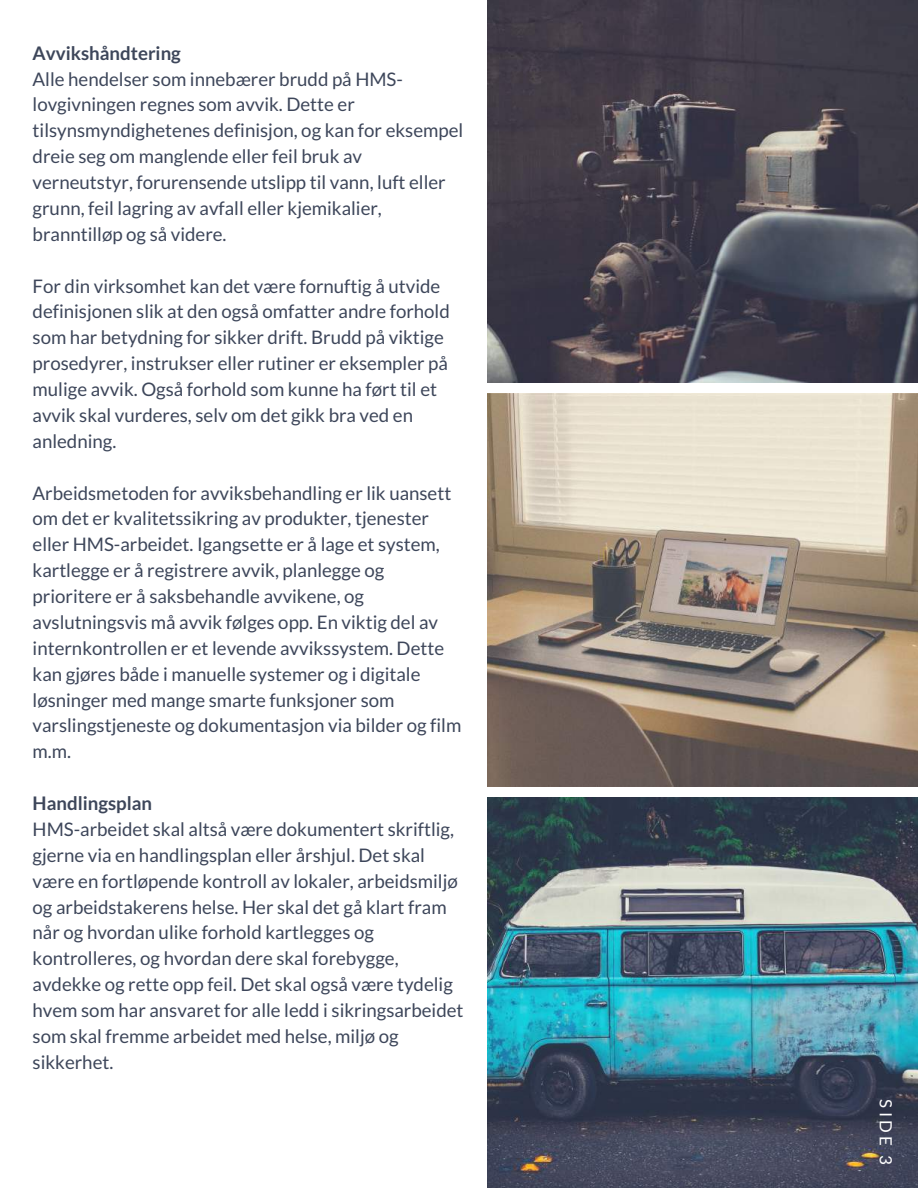
<style>
.page{position:relative;width:918px;height:1188px;background:#fff}
.page>*{position:absolute;margin:0;border:0;box-sizing:border-box;transform-origin:0 0}
.t1{font:18.75px/25.8px "Lato";color:#3d465a}
.t2{font:700 18.75px "Lato";color:#3d465a}
.t3{font:16.8px "Lato";color:#fff}
</style>
<div class="page">
<img style="left:487px;top:0;width:431px;height:382px">
<img style="left:487px;top:394px;width:431px;height:392px">
<img style="left:487px;top:798px;width:431px;height:390px">
<p class="t2" style="left:33px;top:41px;width:150px">Avvikshåndtering</p>
<p class="t1" style="left:33px;top:65px;width:432px">Alle hendelser som innebærer brudd på HMS&shy;lovgivningen regnes som avvik. Dette er tilsynsmyndighetenes definisjon, og kan for eksempel dreie seg om manglende eller feil bruk av verneutstyr, forurensende utslipp til vann, luft eller grunn, feil lagring av avfall eller kjemikalier, branntilløp og så videre.</p>
<p class="t1" style="left:33px;top:272px;width:419px">For din virksomhet kan det være fornuftig å utvide definisjonen slik at den også omfatter andre forhold som har betydning for sikker drift. Brudd på viktige prosedyrer, instrukser eller rutiner er eksempler på mulige avvik. Også forhold som kunne ha ført til et avvik skal vurderes, selv om det gikk bra ved en anledning.</p>
<p class="t1" style="left:33px;top:479px;width:430px">Arbeidsmetoden for avviksbehandling er lik uansett om det er kvalitetssikring av produkter, tjenester eller HMS-arbeidet. Igangsette er å lage et system, kartlegge er å registrere avvik, planlegge og prioritere er å saksbehandle avvikene, og avslutningsvis må avvik følges opp. En viktig del av internkontrollen er et levende avvikssystem. Dette kan gjøres både i manuelle systemer og i digitale løsninger med mange smarte funksjoner som varslingstjeneste og dokumentasjon via bilder og film m.m.</p>
<p class="t2" style="left:33px;top:791px;width:121px">Handlingsplan</p>
<p class="t1" style="left:33px;top:816px;width:432px">HMS-arbeidet skal altså være dokumentert skriftlig, gjerne via en handlingsplan eller årshjul. Det skal være en fortløpende kontroll av lokaler, arbeidsmiljø og arbeidstakerens helse. Her skal det gå klart fram når og hvordan ulike forhold kartlegges og kontrolleres, og hvordan dere skal forebygge, avdekke og rette opp feil. Det skal også være tydelig hvem som har ansvaret for alle ledd i sikringsarbeidet som skal fremme arbeidet med helse, miljø og sikkerhet.</p>
<p class="t3" style="left:896px;top:1099px;width:67px;rotate:90deg">SIDE 3</p>
</div>
